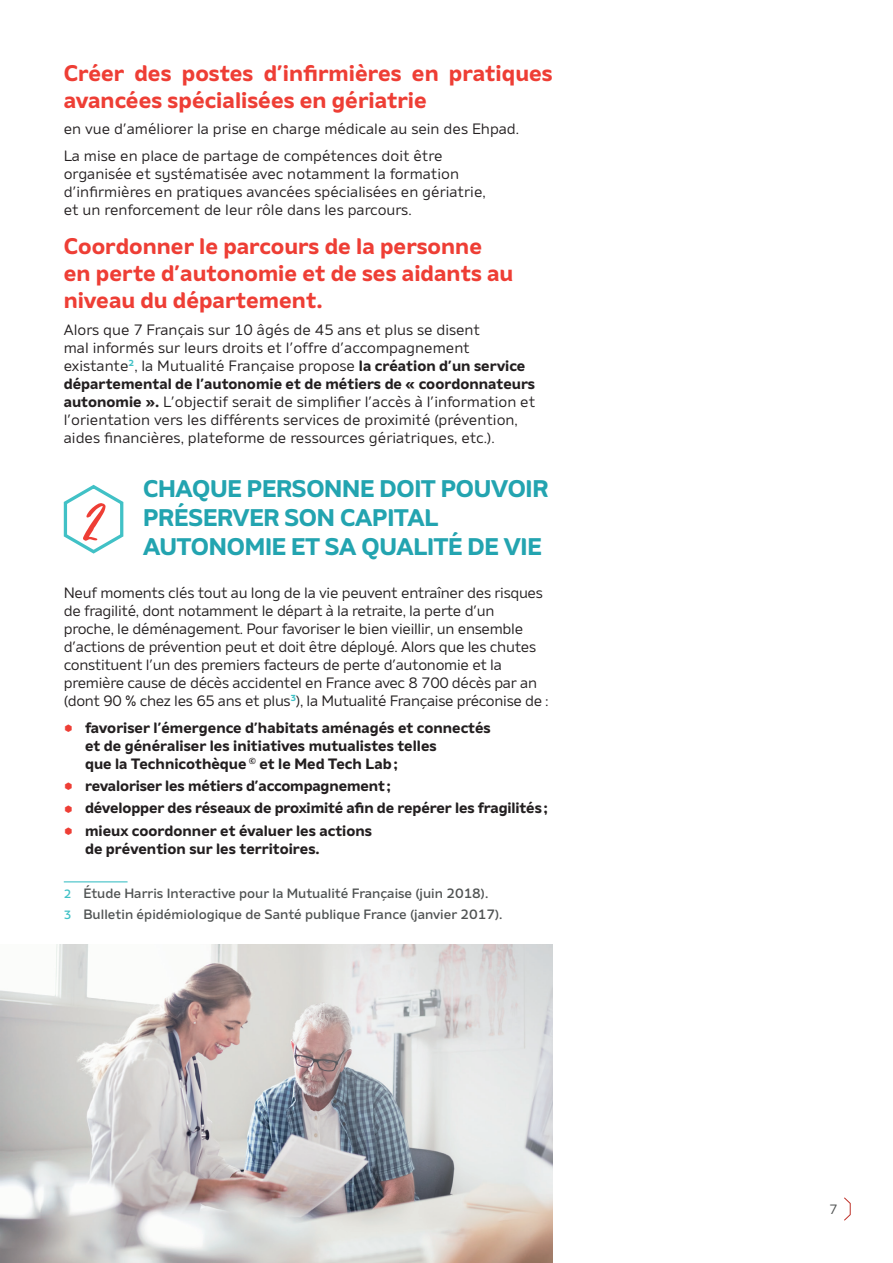
<style>
.page{position:relative;width:893px;height:1263px;background:#fff}
.page>*{position:absolute;margin:0;border:0;box-sizing:border-box;transform-origin:0 0}
.t1{font:61.05px "October Storm";color:#ee3e35}
.t2{font:700 24px/28.8px "Amino";letter-spacing:-.01em;color:#23a4b0}
.t3{font:700 22.5px/27px "Amino";color:#ee3e35}
.t4{font:15px/18px "Amino";letter-spacing:-.015em;color:#231f20}
.t5{font:700 15px/18px "Amino";color:#231f20}
.t6{font:500 13.5px/20.4px "Amino";color:#505353}
.t7{font:13.5px "Amino";color:#505353}
.s1{font-weight:700}
.s2{font-size:12px;color:#41c1c6}
</style>
<div class="page">
<hr style="left:64px;top:881px;width:64px;height:1px;background:#41c1c6">
<svg style="left:63px;top:484px;width:61px;height:70px"></svg>
<img style="left:0;top:944px;width:553px;height:319px">
<svg style="left:844px;top:1197px;width:7px;height:24px"></svg>
<h3 class="t3" style="left:64px;top:59px;width:491px">Créer des postes d’infirmières en pratiques avancées spécialisées en gériatrie</h3>
<p class="t4" style="left:64px;top:115px;width:457px;line-height:26.5px">en vue d’améliorer la prise en charge médicale au sein des Ehpad.<br>La mise en place de partage de compétences doit être</p>
<p class="t4" style="left:64px;top:164px;width:424px">organisée et systématisée avec notamment la formation d’infirmières en pratiques avancées spécialisées en gériatrie, et un renforcement de leur rôle dans les parcours.</p>
<h3 class="t3" style="left:64px;top:232px;width:451px">Coordonner le parcours de la personne en perte d’autonomie et de ses aidants au niveau du département.</h3>
<p class="t4" style="left:64px;top:320px;width:473px">Alors que 7 Français sur 10 âgés de 45 ans et plus se disent<br>mal informés sur leurs droits et l’offre d’accompagnement existante<sup>2</sup>, la Mutualité Française propose <span class="s1">la création d’un service départemental de l’autonomie et de métiers de « coordonnateurs autonomie ».</span> L’objectif serait de simplifier l’accès à l’information et l’orientation vers les différents services de proximité (prévention, aides financières, plateforme de ressources gériatriques, etc.).</p>
<h2 class="t2" style="left:143px;top:474px;width:407px">CHAQUE PERSONNE DOIT POUVOIR<br>PRÉSERVER SON CAPITAL<br>AUTONOMIE ET SA QUALITÉ DE VIE</h2>
<p class="t4" style="left:64px;top:584px;width:487px">Neuf moments clés tout au long de la vie peuvent entraîner des risques de fragilité, dont notamment le départ à la retraite, la perte d’un<br>proche, le déménagement. Pour favoriser le bien vieillir, un ensemble d’actions de prévention peut et doit être déployé. Alors que les chutes constituent l’un des premiers facteurs de perte d’autonomie et la première cause de décès accidentel en France avec 8 700 décès par an (dont 90 % chez les 65 ans et plus<sup>3</sup>), la Mutualité Française préconise de :</p>
<p class="t5" style="left:85px;top:718px;width:407px">favoriser l’émergence d’habitats aménagés et connectés et de généraliser les initiatives mutualistes telles<br>que la Technicothèque <sup>©</sup> et le Med Tech Lab;</p>
<p class="t5" style="left:85px;top:774px;width:464px;line-height:22.2px">revaloriser les métiers d’accompagnement;<br>développer des réseaux de proximité afin de repérer les fragilités; mieux coordonner et évaluer les actions</p>
<p class="t5" style="left:85px;top:839px;width:236px">de prévention sur les territoires.</p>
<p class="t6" style="left:64px;top:883px;width:440px"><span class="s2">2</span> Étude Harris Interactive pour la Mutualité Française (juin 2018).<br><span class="s2">3</span> Bulletin épidémiologique de Santé publique France (janvier 2017).</p>
<h1 class="t1" style="left:83px;top:492px;width:22px">2</h1>
<p class="t7" style="left:829px;top:1201px;width:10px">7</p>
</div>
